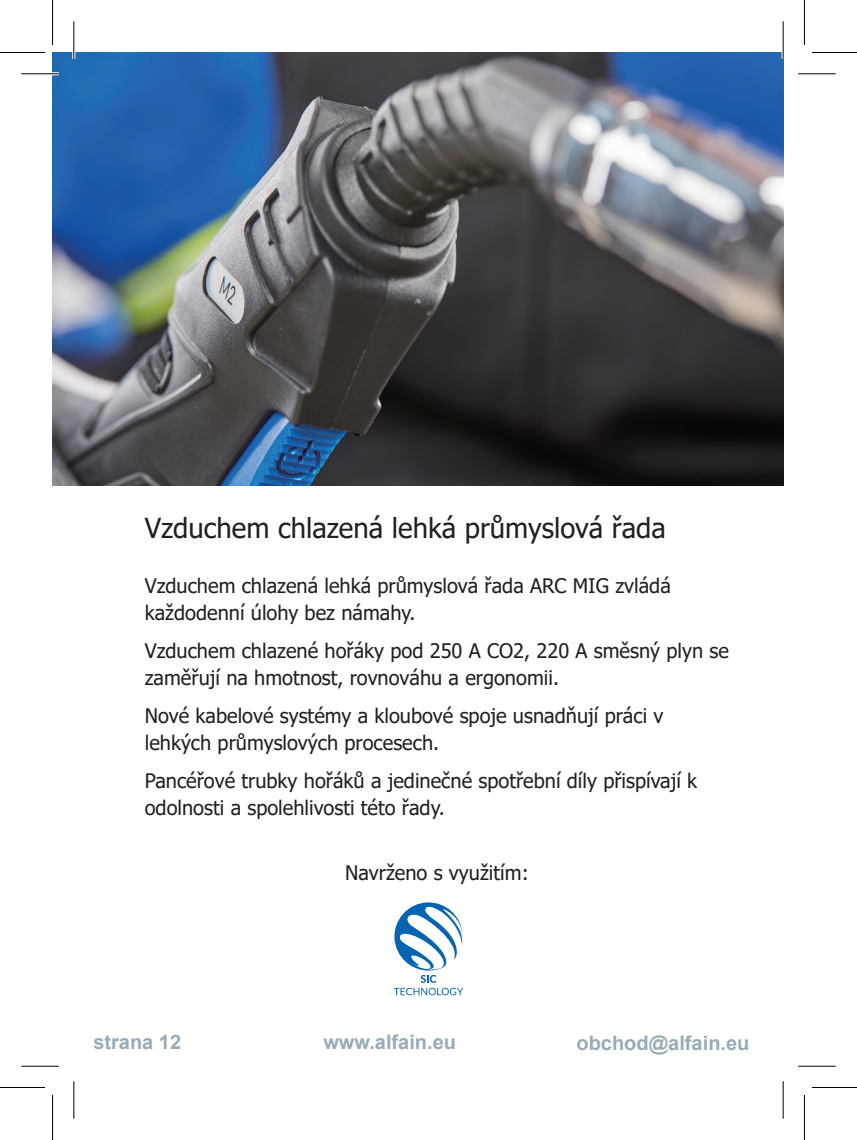
<style>
.page{position:relative;width:857px;height:1140px;background:#fff}
.page>*{position:absolute;margin:0;border:0;box-sizing:border-box;transform-origin:0 0}
.t1{font:27.5px "Tahoma";color:#231f20}
.t2{font:20px/27.5px "Tahoma";color:#231f20}
.t3{font:700 20px "Arial";color:#98abb6}
</style>
<div class="page">
<img style="left:52px;top:53px;width:730px;height:433px">
<svg style="left:393px;top:902px;width:70px;height:93px"></svg>
<hr style="left:21px;top:72px;width:38px;height:3px;background:#fff">
<hr style="left:72px;top:21px;width:3px;height:38px;background:#fff">
<hr style="left:781px;top:21px;width:3px;height:38px;background:#fff">
<hr style="left:21px;top:73px;width:38px;height:1px;background:#000">
<hr style="left:797px;top:73px;width:38px;height:1px;background:#000">
<hr style="left:21px;top:1065px;width:38px;height:1px;background:#000">
<hr style="left:797px;top:1065px;width:38px;height:1px;background:#000">
<hr style="left:73px;top:21px;width:1px;height:38px;background:#000">
<hr style="left:73px;top:1081px;width:1px;height:37px;background:#000">
<hr style="left:782px;top:21px;width:1px;height:38px;background:#000">
<hr style="left:782px;top:1081px;width:1px;height:37px;background:#000">
<hr style="left:0;top:52px;width:45px;height:1px;background:#000">
<hr style="left:811px;top:52px;width:45px;height:1px;background:#000">
<hr style="left:0;top:1087px;width:45px;height:1px;background:#000">
<hr style="left:811px;top:1087px;width:45px;height:1px;background:#000">
<hr style="left:52px;top:0;width:1px;height:45px;background:#000">
<hr style="left:52px;top:1095px;width:1px;height:45px;background:#000">
<hr style="left:803px;top:0;width:1px;height:45px;background:#000">
<hr style="left:803px;top:1095px;width:1px;height:45px;background:#000">
<h1 class="t1" style="left:145px;top:510px;width:522px">Vzduchem chlazená lehká průmyslová řada</h1>
<p class="t2" style="left:145px;top:573px;width:527px">Vzduchem chlazená lehká průmyslová řada ARC MIG zvládá každodenní úlohy bez námahy.</p>
<p class="t2" style="left:145px;top:638px;width:585px">Vzduchem chlazené hořáky pod 250 A CO2, 220 A směsný plyn se zaměřují na hmotnost, rovnováhu a ergonomii.</p>
<p class="t2" style="left:145px;top:703px;width:520px">Nové kabelové systémy a kloubové spoje usnadňují práci v lehkých průmyslových procesech.</p>
<p class="t2" style="left:145px;top:768px;width:553px">Pancéřové trubky hořáků a jedinečné spotřební díly přispívají k odolnosti a spolehlivosti této řady.</p>
<p class="t2" style="left:345px;top:860px;width:185px">Navrženo s využitím:</p>
<p class="t3" style="left:93px;top:1027px;width:89px">strana 12</p>
<p class="t3" style="left:323px;top:1027px;width:134px">www.alfain.eu</p>
<p class="t3" style="left:576px;top:1028px;width:174px">obchod@alfain.eu</p>
</div>
